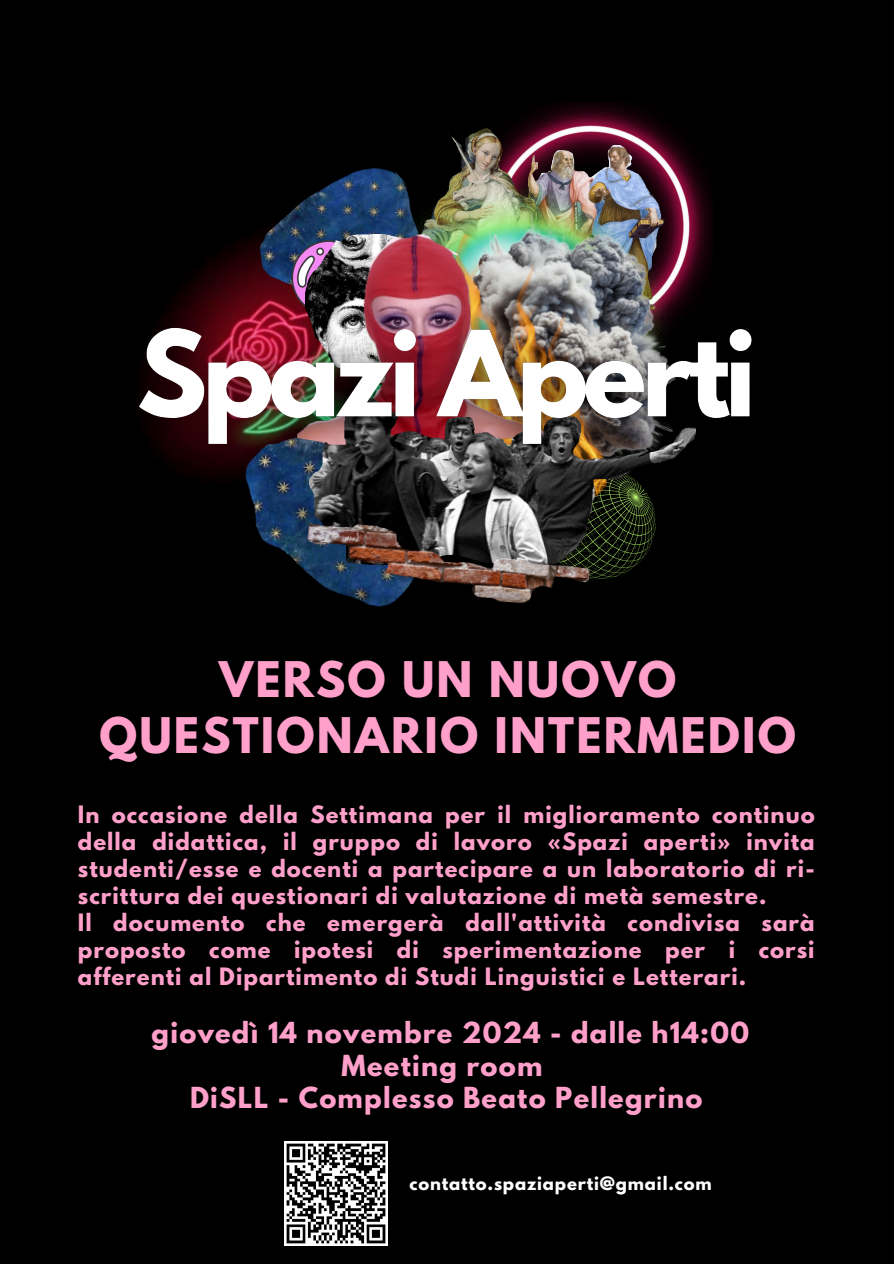
<style>
.page{position:relative;width:894px;height:1264px;background:#fff}
.page>*{position:absolute;margin:0;border:0;box-sizing:border-box;transform-origin:0 0}
.t1{font:700 43.5px/56.2px "League Spartan";letter-spacing:.05em;color:#ffa0cb;text-align:center}
.t2{font:700 25.65px "League Spartan";letter-spacing:.05em;color:#ffa0cb}
.t3{font:700 21.15px/27px "League Spartan";letter-spacing:.05em;color:#ffa0cb}
.t4{font:700 16.5px "League Spartan";letter-spacing:.05em;color:#fff}
</style>
<div class="page">
<div style="left:0;top:0;width:893px;height:1263px;background:#000"></div>
<svg style="left:591px;top:564px;width:47px;height:16px"></svg>
<img style="left:483px;top:103px;width:189px;height:30px">
<img style="left:184px;top:241px;width:63px;height:44px">
<img style="left:247px;top:175px;width:100px;height:110px">
<svg style="left:276px;top:225px;width:71px;height:60px"></svg>
<img style="left:347px;top:133px;width:366px;height:152px">
<img style="left:549px;top:259px;width:28px;height:26px">
<img style="left:284px;top:227px;width:265px;height:58px">
<img style="left:250px;top:495px;width:59px;height:72px">
<img style="left:309px;top:495px;width:347px;height:69px">
<img style="left:139px;top:285px;width:613px;height:210px">
<img style="left:301px;top:520px;width:290px;height:87px">
<img style="left:284px;top:1141px;width:103px;height:103px">
<p class="t1" style="left:99px;top:656px;width:697px">VERSO UN NUOVO<br>QUESTIONARIO INTERMEDIO</p>
<p class="t3" style="left:78px;top:803px;width:738px">In occasione della Settimana per il miglioramento continuo della didattica, il gruppo di lavoro «Spazi aperti» invita studenti/esse e docenti a partecipare a un laboratorio di ri&shy;scrittura dei questionari di valutazione di metà semestre.<br>Il documento che emergerà dall'attività condivisa sarà proposto come ipotesi di sperimentazione per i corsi afferenti al Dipartimento di Studi Linguistici e Letterari.</p>
<h2 class="t2" style="left:151px;top:1020px;width:599px">giovedì 14 novembre 2024 - dalle h14:00</h2>
<h2 class="t2" style="left:341px;top:1052px;width:202px">Meeting room</h2>
<h2 class="t2" style="left:190px;top:1085px;width:513px">DiSLL - Complesso Beato Pellegrino</h2>
<h4 class="t4" style="left:409px;top:1174px;width:303px">contatto.spaziaperti@gmail.com</h4>
</div>
